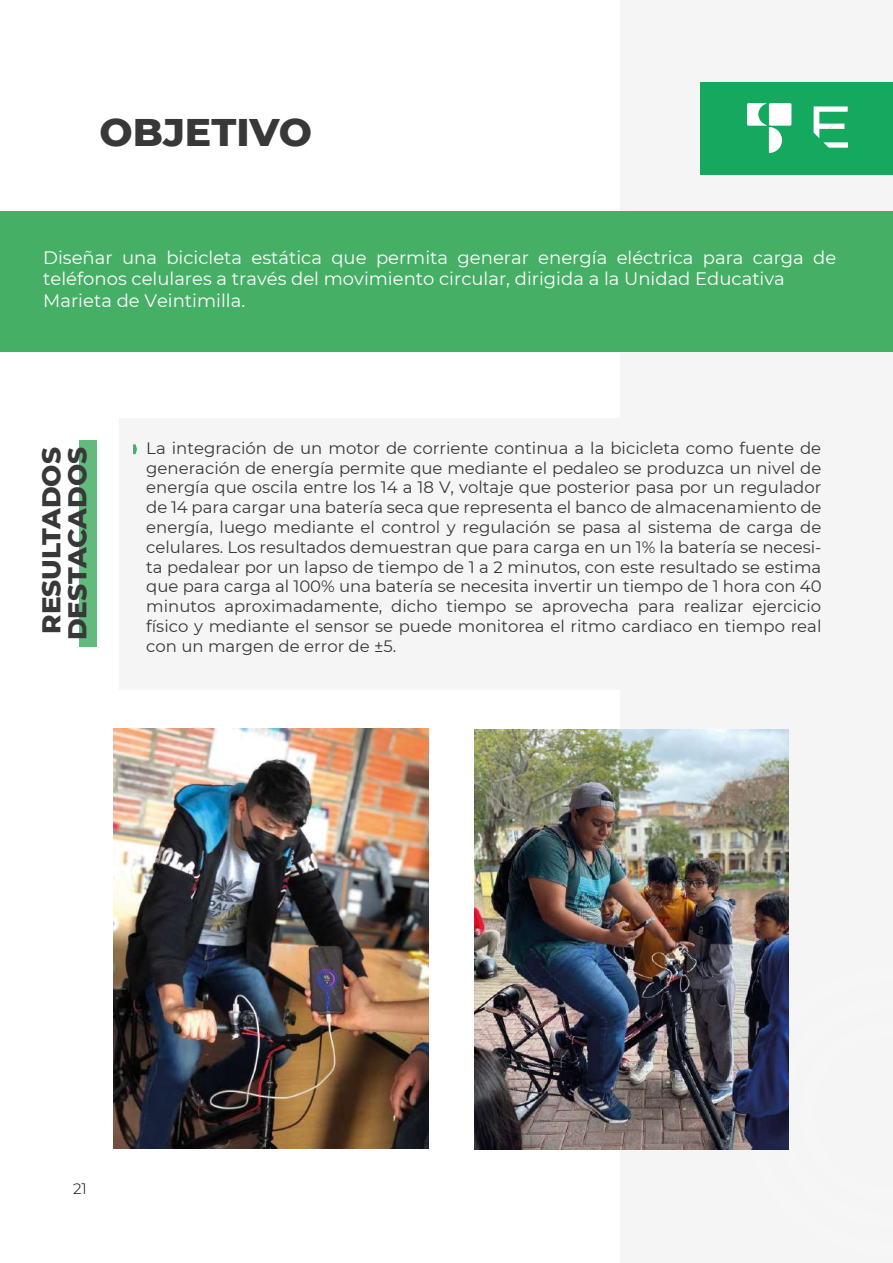
<style>
.page{position:relative;width:893px;height:1263px;background:#fff}
.page>*{position:absolute;margin:0;border:0;box-sizing:border-box;transform-origin:0 0}
.t1{font:800 39.3px "Montserrat";color:#383838}
.t2{font:800 26.25px/26.1px "Montserrat";color:#383838}
.t3{font:18px/21.6px "Montserrat";color:#fff}
.t4{font:16.5px/19.8px "Montserrat";color:#383838;text-align:justify}
.t5{font:300 15px "Montserrat";color:#000}
.s1{color:#fff}
</style>
<div class="page">
<div style="left:621px;top:0;width:272px;height:1263px;background:#f6f5f5"></div>
<div style="left:700px;top:82px;width:193px;height:92px;background:#15a960"></div>
<div style="left:769px;top:103px;width:22px;height:23px;background:#fff"></div>
<svg style="left:747px;top:103px;width:36px;height:50px"></svg>
<svg style="left:814px;top:106px;width:34px;height:42px"></svg>
<div style="left:0;top:211px;width:893px;height:140px;background:#46af66"></div>
<div style="left:80px;top:440px;width:17px;height:206px;background:#62bb7d"></div>
<div style="left:119px;top:419px;width:660px;height:271px;background:#f6f5f5"></div>
<svg style="left:133px;top:444px;width:4px;height:10px"></svg>
<img style="left:114px;top:729px;width:314px;height:419px">
<img style="left:474px;top:729px;width:315px;height:420px">
<h1 class="t1" style="left:100px;top:103px;width:214px">OBJETIVO</h1>
<p class="t3" style="left:43px;top:246px;width:795px">Diseñar una bicicleta estática que permita generar energía eléctrica para carga de teléfonos celulares a través del movimiento circular, dirigida a la Unidad Educativa<br>Marieta de Veintimilla.</p>
<h2 class="t2" style="left:37px;top:640px;width:195px;rotate:-90deg">RESULTADOS<br>DESTACADOS</h2>
<p class="t4" style="left:146px;top:437px;width:677px">La integración de un motor de corriente continua a la bicicleta como fuente de generación de energía permite que mediante el pedaleo se produzca un nivel de energía que oscila entre los 14 a 18 V, voltaje que posterior pasa por un regulador de 14 para cargar una batería seca que representa el banco de almacenamiento de energía, luego mediante el control y regulación se pasa al sistema de carga de celulares. Los resultados demuestran que para carga en un 1% la batería se necesi&shy;ta pedalear por un lapso de tiempo de 1 a 2 minutos, con este resultado se estima que para carga al 100% una batería se necesita invertir un tiempo de 1 hora con 40 minutos aproximadamente, dicho tiempo se aprovecha para realizar ejercicio físico y mediante el sensor se puede monitorea el ritmo cardiaco en tiempo real con un margen de error de ±5.</p>
<p class="t5" style="left:73px;top:1178px;width:15px"><span class="s1">8</span>21</p>
</div>
